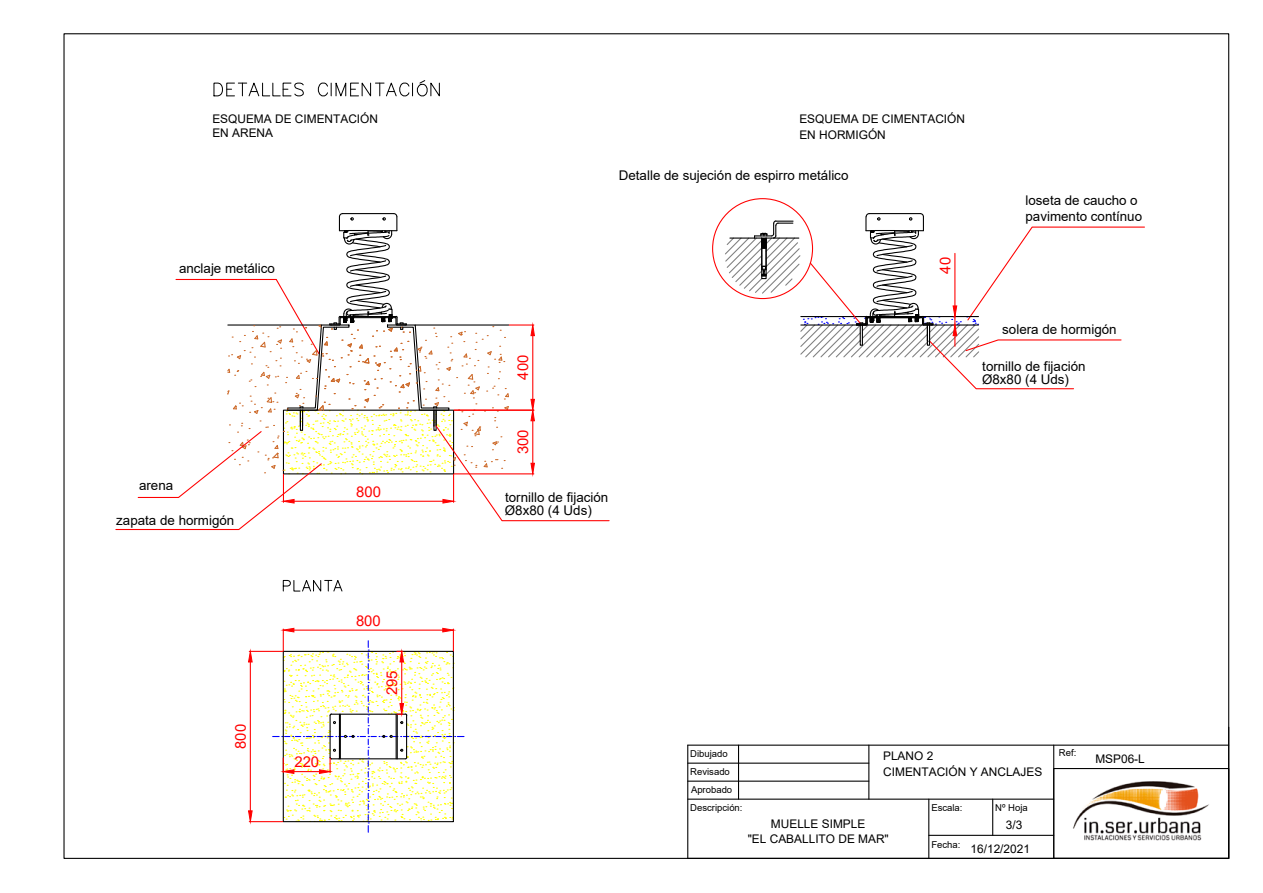
<style>
.page{position:relative;width:1263px;height:893px;background:#fff}
.page>*{position:absolute;margin:0;border:0;box-sizing:border-box;transform-origin:0 0}
.t1{font:14.85px "Arial";color:#f00}
.t2{font:13.35px/16px "Arial";color:#000}
.t3{font:11.85px/14.2px "Arial";color:#000}
.t4{font:9.45px/18px "Arial";color:#000}
</style>
<div class="page">
<svg style="left:724px;top:213px;width:421px;height:177px"></svg>
<svg style="left:283px;top:580px;width:60px;height:12px"></svg>
<svg style="left:213px;top:82px;width:91px;height:15px"></svg>
<svg style="left:318px;top:80px;width:122px;height:17px"></svg>
<svg style="left:115px;top:213px;width:495px;height:318px"></svg>
<hr style="left:249px;top:651px;width:34px;height:1px;background:#f00">
<hr style="left:249px;top:821px;width:34px;height:1px;background:#f00">
<hr style="left:250px;top:662px;width:1px;height:149px;background:#f00">
<svg style="left:248px;top:651px;width:5px;height:12px"></svg>
<svg style="left:248px;top:810px;width:5px;height:12px"></svg>
<svg style="left:273px;top:628px;width:191px;height:204px"></svg>
<hr style="left:688px;top:745px;width:541px;height:1px;background:#000">
<hr style="left:688px;top:763px;width:181px;height:1px;background:#000">
<hr style="left:688px;top:781px;width:181px;height:1px;background:#000">
<hr style="left:688px;top:799px;width:366px;height:1px;background:#000">
<hr style="left:929px;top:835px;width:125px;height:1px;background:#000">
<hr style="left:1228px;top:727px;width:1px;height:131px;background:#000">
<hr style="left:687px;top:745px;width:1px;height:113px;background:#000">
<hr style="left:928px;top:799px;width:1px;height:59px;background:#000">
<hr style="left:992px;top:799px;width:1px;height:36px;background:#000">
<hr style="left:738px;top:745px;width:1px;height:54px;background:#000">
<hr style="left:868px;top:745px;width:1px;height:54px;background:#000">
<hr style="left:688px;top:858px;width:541px;height:1px;background:#000">
<hr style="left:1053px;top:745px;width:1px;height:113px;background:#000">
<div style="left:1053px;top:768px;width:176px;height:91px;border:1px solid #000"></div>
<img style="left:1073px;top:781px;width:136px;height:60px">
<p class="t3" style="left:212px;top:112px;width:167px">ESQUEMA DE CIMENTACIÓN<br>EN ARENA</p>
<p class="t3" style="left:799px;top:110px;width:167px;line-height:16.4px">ESQUEMA DE CIMENTACIÓN<br>EN HORMIGÓN</p>
<p class="t2" style="left:179px;top:260px;width:97px">anclaje metálico</p>
<p class="t2" style="left:139px;top:477px;width:36px">arena</p>
<p class="t2" style="left:116px;top:513px;width:120px">zapata de hormigón</p>
<p class="t1" style="left:230px;top:749px;width:26px;rotate:-90deg">800</p>
<p class="t1" style="left:356px;top:481px;width:26px">800</p>
<p class="t1" style="left:294px;top:752px;width:26px">220</p>
<p class="t1" style="left:356px;top:610px;width:26px">800</p>
<p class="t1" style="left:382px;top:695px;width:26px;rotate:-90deg">295</p>
<p class="t2" style="left:619px;top:167px;width:231px">Detalle de sujeción de espirro metálico</p>
<p class="t1" style="left:513px;top:380px;width:26px;rotate:-90deg">400</p>
<p class="t1" style="left:513px;top:454px;width:26px;rotate:-90deg">300</p>
<p class="t2" style="left:505px;top:489px;width:105px">tornillo de fijación</p>
<p class="t2" style="left:505px;top:502px;width:88px">Ø8x80 (4 Uds)</p>
<p class="t1" style="left:935px;top:274px;width:18px;rotate:-90deg">40</p>
<p class="t2" style="left:1025px;top:192px;width:118px">loseta de caucho o pavimento contínuo</p>
<p class="t2" style="left:1002px;top:321px;width:116px">solera de hormigón</p>
<p class="t2" style="left:982px;top:358px;width:105px">tornillo de fijación</p>
<p class="t2" style="left:982px;top:371px;width:88px">Ø8x80 (4 Uds)</p>
<p class="t4" style="left:1059px;top:743px;width:19px">Ref:</p>
<p class="t4" style="left:690px;top:745px;width:54px">Dibujado<br>Revisado<br>Aprobado<br>Descripción:</p>
<p class="t3" style="left:883px;top:748px;width:52px">PLANO 2</p>
<p class="t3" style="left:1095px;top:751px;width:51px">MSP06-L</p>
<p class="t3" style="left:883px;top:765px;width:161px">CIMENTACIÓN Y ANCLAJES</p>
<p class="t4" style="left:931px;top:799px;width:33px">Escala:</p>
<p class="t4" style="left:995px;top:799px;width:34px">Nº Hoja</p>
<p class="t4" style="left:931px;top:835px;width:31px">Fecha:</p>
<p class="t3" style="left:748px;top:817px;width:143px;text-align:center">MUELLE SIMPLE<br>"EL CABALLITO DE MAR"</p>
<p class="t3" style="left:1006px;top:817px;width:18px">3/3</p>
<p class="t3" style="left:970px;top:842px;width:61px">16/12/2021</p>
</div>
